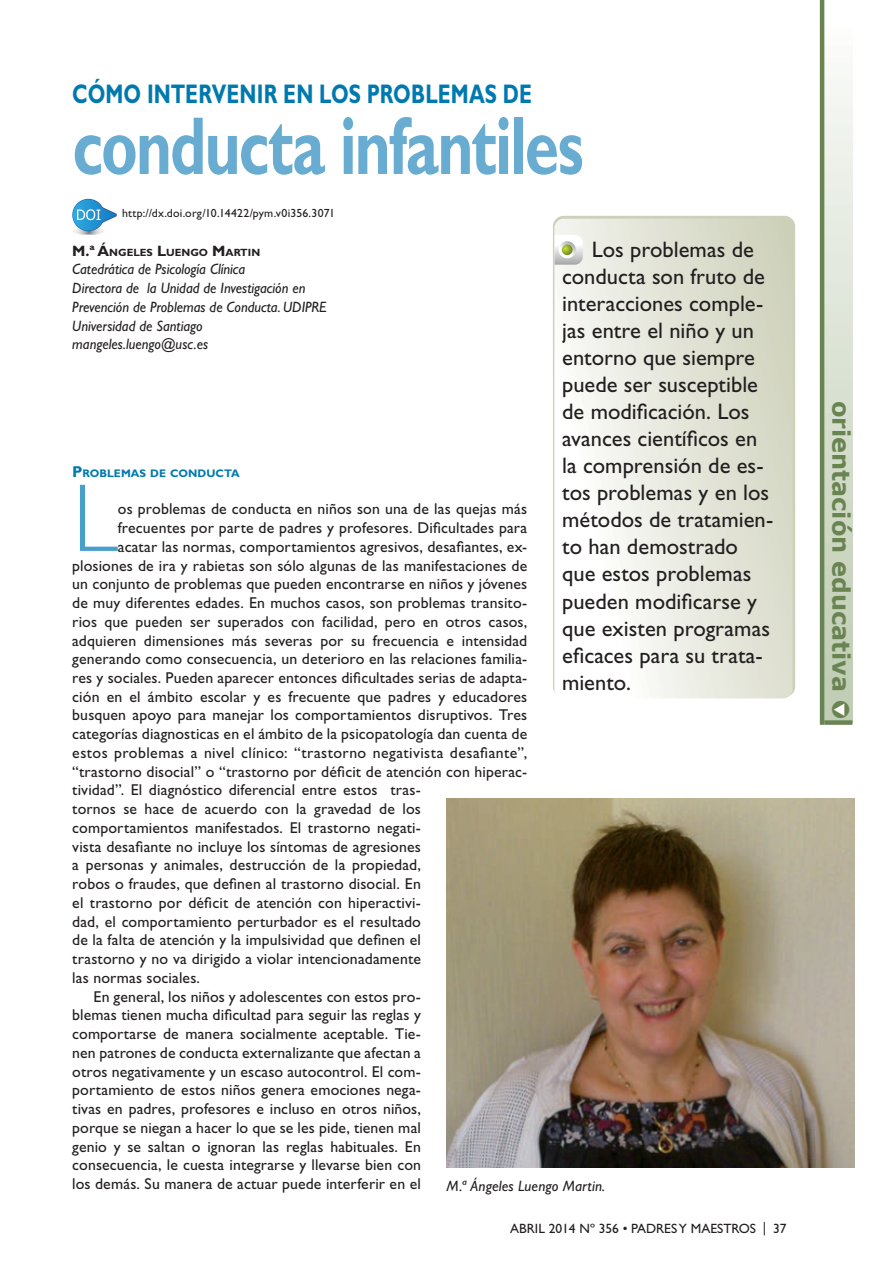
<style>
.page{position:relative;width:893px;height:1263px;background:#fff}
.page>*{position:absolute;margin:0;border:0;box-sizing:border-box;transform-origin:0 0}
.t1{font:300 96.9px "Gill Sans Std";color:#48a0ca}
.t2{font:700 82.5px "Gill Sans Std";letter-spacing:-.03em;color:#68acd1;scale:.75 1}
.t3{font:700 27px "Gill Sans Std";color:#0079af;scale:.75 1}
.t4{font:700 24px "Verdana";color:#698451}
.t5{font:22.5px/27px "Gill Sans Std";color:#231f20}
.t6{font:15.75px "Gill Sans Std";letter-spacing:.01em;color:#231f20}
.t7{font:15.75px "Gill Sans Std";letter-spacing:.03em;color:#231f20}
.t8{font:italic 15px/18.8px "Gill Sans Std";color:#231f20;scale:.96 1}
.t9{font:italic 15px "Gill Sans Std";color:#231f20}
.t10{font:13.5px "Gill Sans Std";color:#231f20}
.t11{font:11.85px "Gill Sans Std";letter-spacing:.015em;color:#231f20}
.t12{font:700 10.95px "Gill Sans Std";letter-spacing:.005em;color:#0079af}
.t13{font:700 10.5px "Gill Sans Std";color:#231f20}
.s1{font-size:15px}
.s2{font-size:15.75px}
.s3{color:#fff}
</style>
<div class="page">
<svg style="left:824px;top:0;width:28px;height:720px"></svg>
<div style="left:824px;top:720px;width:28px;height:5px;background:#698451"></div>
<hr style="left:820px;top:0;width:4px;height:725px;background:#698451">
<svg style="left:72px;top:199px;width:45px;height:36px"></svg>
<img style="left:446px;top:798px;width:409px;height:370px">
<div style="left:553px;top:216px;width:242px;height:481px;background:#ced1ba;border-radius:11px"></div>
<svg style="left:554px;top:219px;width:238px;height:479px;background:#e8eae0"></svg>
<svg style="left:555px;top:235px;width:28px;height:30px"></svg>
<h3 class="t3" style="left:72px;top:78px;width:45px">CÓMO</h3>
<h3 class="t3" style="left:147px;top:78px;width:19px">INTERVENIR</h3>
<h3 class="t3" style="left:283px;top:78px;width:67px">EN LOS</h3>
<h3 class="t3" style="left:367px;top:78px;width:20px">PROBLEMAS</h3>
<h3 class="t3" style="left:503px;top:78px;width:19px">DE</h3>
<h2 class="t2" style="left:72px;top:97px;width:683px">CONDUCTA INFANTILES</h2>
<p class="t11" style="left:122px;top:206px;width:214px">http://dx.doi.org/10.14422/pym.v0i356.3071</p>
<p class="t5" style="left:562px;top:236px;width:213px;text-indent:30px">Los problemas de conducta son fruto de interacciones comple&shy;jas entre el niño y un entorno que siempre puede ser susceptible de modificación. Los avances científicos en la comprensión de es&shy;tos problemas y en los métodos de tratamien&shy;to han demostrado que estos problemas pueden modificarse y que existen programas eficaces para su trata&shy;miento.</p>
<p class="t13" style="left:72px;top:246px;width:189px"><span class="s1">M.ª Á</span>NGELES <span class="s1">L</span>UENGO <span class="s1">M</span>ARTIN</p>
<p class="t8" style="left:72px;top:260px;width:266px">Catedrática de Psicología Clínica<br>Directora de la Unidad de Investigación en Prevención de Problemas de Conducta. UDIPRE Universidad de Santiago mangeles.luengo@usc.es</p>
<p class="t12" style="left:72px;top:467px;width:169px"><span class="s2">P</span>ROBLEMAS DE CONDUCTA</p>
<h1 class="t1" style="left:72px;top:464px;width:47px">L</h1>
<p class="t6" style="left:118px;top:500px;width:411px">os problemas de conducta en niños son una de las quejas más</p>
<p class="t6" style="left:118px;top:519px;width:411px">frecuentes por parte de padres y profesores. Dificultades para</p>
<p class="t6" style="left:118px;top:537px;width:411px">acatar las normas, comportamientos agresivos, desafiantes, ex-</p>
<p class="t6" style="left:72px;top:556px;width:457px">plosiones de ira y rabietas son sólo algunas de las manifestaciones de</p>
<p class="t6" style="left:72px;top:575px;width:456px">un conjunto de problemas que pueden encontrarse en niños y jóvenes</p>
<p class="t6" style="left:72px;top:594px;width:456px">de muy diferentes edades. En muchos casos, son problemas transito-</p>
<p class="t6" style="left:72px;top:612px;width:457px">rios que pueden ser superados con facilidad, pero en otros casos,</p>
<p class="t6" style="left:72px;top:631px;width:456px">adquieren dimensiones más severas por su frecuencia e intensidad</p>
<p class="t6" style="left:72px;top:650px;width:456px">generando como consecuencia, un deterioro en las relaciones familia-</p>
<p class="t6" style="left:72px;top:669px;width:456px">res y sociales. Pueden aparecer entonces dificultades serias de adapta-</p>
<p class="t6" style="left:72px;top:687px;width:456px">ción en el ámbito escolar y es frecuente que padres y educadores</p>
<p class="t6" style="left:72px;top:706px;width:456px">busquen apoyo para manejar los comportamientos disruptivos. Tres</p>
<p class="t6" style="left:72px;top:725px;width:456px">categorías diagnosticas en el ámbito de la psicopatología dan cuenta de</p>
<p class="t7" style="left:72px;top:744px;width:456px">estos problemas a nivel clínico: “trastorno negativista desafiante”,</p>
<p class="t6" style="left:72px;top:762px;width:456px">“trastorno disocial” o “trastorno por déficit de atención con hiperac-</p>
<p class="t6" style="left:72px;top:781px;width:350px">tividad”. El diagnóstico diferencial entre estos tras-</p>
<p class="t6" style="left:72px;top:800px;width:350px">tornos se hace de acuerdo con la gravedad de los</p>
<p class="t6" style="left:72px;top:819px;width:350px">comportamientos manifestados. El trastorno negati-</p>
<p class="t6" style="left:72px;top:837px;width:350px">vista desafiante no incluye los síntomas de agresiones</p>
<p class="t6" style="left:72px;top:856px;width:350px">a personas y animales, destrucción de la propiedad,</p>
<p class="t6" style="left:72px;top:875px;width:350px">robos o fraudes, que definen al trastorno disocial. En</p>
<p class="t6" style="left:72px;top:893px;width:350px">el trastorno por déficit de atención con hiperactivi-</p>
<p class="t6" style="left:72px;top:912px;width:350px">dad, el comportamiento perturbador es el resultado</p>
<p class="t6" style="left:72px;top:931px;width:350px">de la falta de atención y la impulsividad que definen el</p>
<p class="t6" style="left:72px;top:950px;width:350px">trastorno y no va dirigido a violar intencionadamente</p>
<p class="t6" style="left:72px;top:968px;width:129px">las normas sociales.</p>
<p class="t6" style="left:94px;top:987px;width:329px">En general, los niños y adolescentes con estos pro-</p>
<p class="t6" style="left:72px;top:1006px;width:350px">blemas tienen mucha dificultad para seguir las reglas y</p>
<p class="t6" style="left:72px;top:1025px;width:350px">comportarse de manera socialmente aceptable. Tie-</p>
<p class="t6" style="left:72px;top:1043px;width:350px">nen patrones de conducta externalizante que afectan a</p>
<p class="t6" style="left:72px;top:1062px;width:350px">otros negativamente y un escaso autocontrol. El com-</p>
<p class="t6" style="left:72px;top:1081px;width:350px">portamiento de estos niños genera emociones nega-</p>
<p class="t6" style="left:72px;top:1100px;width:350px">tivas en padres, profesores e incluso en otros niños,</p>
<p class="t6" style="left:72px;top:1118px;width:350px">porque se niegan a hacer lo que se les pide, tienen mal</p>
<p class="t6" style="left:72px;top:1137px;width:350px">genio y se saltan o ignoran las reglas habituales. En</p>
<p class="t6" style="left:72px;top:1156px;width:350px">consecuencia, le cuesta integrarse y llevarse bien con</p>
<p class="t6" style="left:72px;top:1175px;width:350px">los demás. Su manera de actuar puede interferir en el</p>
<p class="t9" style="left:447px;top:1177px;width:160px">M.ª Ángeles Luengo Martin.</p>
<p class="t10" style="left:510px;top:1221px;width:278px">ABRIL 2014 Nº 356 • PADRES Y MAESTROS | 37</p>
<h3 class="t4" style="left:858px;top:400px;width:320px;rotate:90deg">orientación educativa ●<span class="s3">▼</span></h3>
</div>
